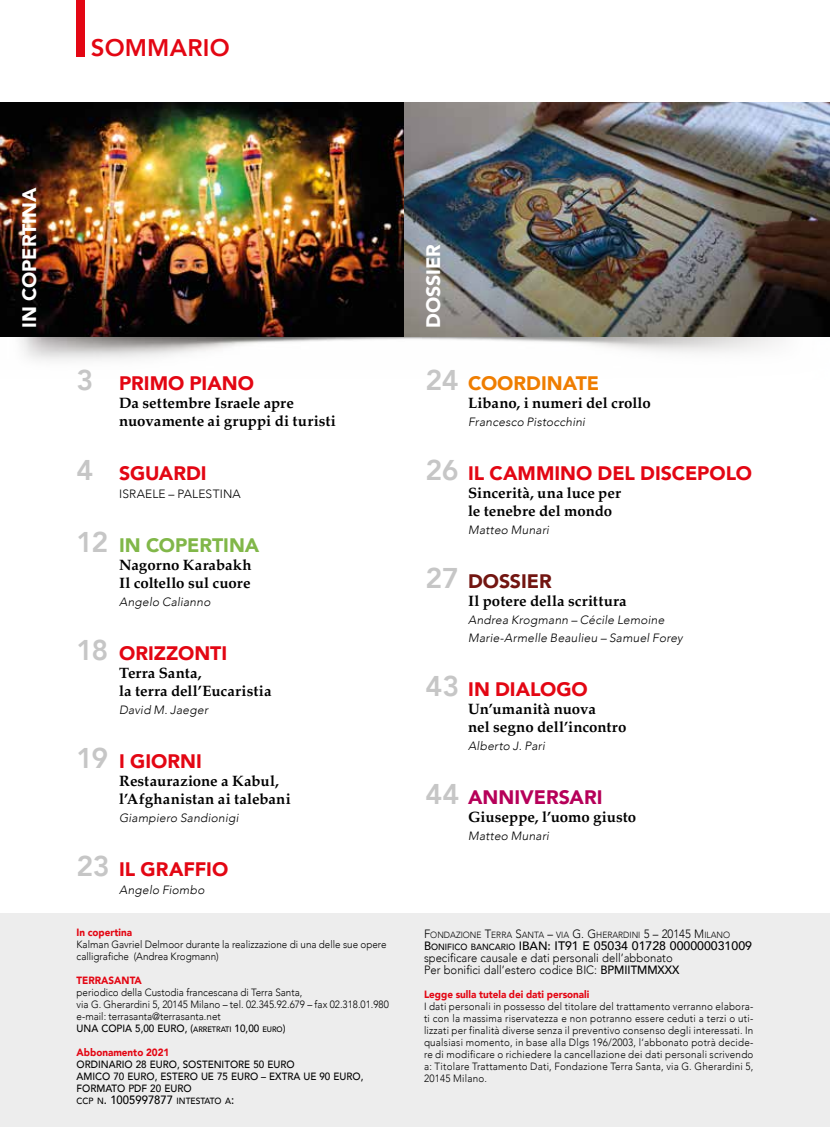
<style>
.page{position:relative;width:830px;height:1127px;background:#fff}
.page>*{position:absolute;margin:0;border:0;box-sizing:border-box;transform-origin:0 0}
.t1{font:800 24px "Avenir";letter-spacing:.01em;color:#e30613}
.t2{font:900 19.5px "Avenir";color:#e30613}
.t3{font:900 19.5px "Avenir";color:#fff}
.t4{font:900 19.5px "Avenir";color:#81b749}
.t5{font:900 19.5px "Avenir";color:#b60059}
.t6{font:900 19.5px "Avenir";color:#ef7d00}
.t7{font:900 19.5px "Avenir";color:#721511}
.t8{font:700 15px/18px "Palatino";letter-spacing:.005em;color:#000}
.t9{font:500 12.3px "Avenir";color:#000}
.t10{font:italic 300 12px/18px "Avenir";letter-spacing:.015em;color:#000}
.t11{font:300 12px/12px "Avenir";color:#000;scale:.94 1}
.t12{font:300 12px "Avenir";color:#000}
.t13{font:300 10.5px/12px "Avenir";color:#000;scale:.94 1}
.t14{font:500 10.5px/12px "Avenir";color:#000;scale:.94 1}
.t15{font:900 10.5px "Avenir";color:#e30613;scale:.94 1}
.t16{font:300 9px "Avenir";color:#000;scale:.94 1}
.t17{font:500 9px "Avenir";color:#000;scale:.94 1}
.s1{font-weight:800;font-size:28.5px;color:#c6c6c6}
.s2{font-weight:500}
.s3{font-weight:500;font-size:7.8px}
.s4{font-size:12px}
.s5{font-size:9px}
</style>
<div class="page">
<div style="left:77px;top:0;width:8px;height:56px;background:#e30613"></div>
<img style="left:0;top:336px;width:812px;height:25px">
<img style="left:812px;top:336px;width:17px;height:1px">
<div style="left:0;top:913px;width:829px;height:214px;background:#ededed"></div>
<img style="left:0;top:102px;width:829px;height:234px">
<h1 class="t1" style="left:91px;top:29px;width:140px">SOMMARIO</h1>
<h2 class="t3" style="left:13px;top:328px;width:142px;rotate:-90deg">IN COPERTINA</h2>
<h2 class="t2" style="left:77px;top:367px;width:179px"><span class="s1">3</span> PRIMO PIANO</h2>
<h3 class="t8" style="left:119px;top:394px;width:218px">Da settembre Israele apre nuovamente ai gruppi di turisti</h3>
<h2 class="t2" style="left:77px;top:457px;width:131px"><span class="s1">4</span> SGUARDI</h2>
<p class="t12" style="left:119px;top:487px;width:123px">ISRAELE – PALESTINA</p>
<h2 class="t4" style="left:77px;top:529px;width:184px"><span class="s1">12</span> IN COPERTINA</h2>
<h3 class="t8" style="left:119px;top:556px;width:134px">Nagorno Karabakh<br>Il coltello sul cuore</h3>
<p class="t10" style="left:119px;top:593px;width:93px">Angelo Calianno</p>
<h2 class="t2" style="left:77px;top:637px;width:152px"><span class="s1">18</span> ORIZZONTI</h2>
<h3 class="t8" style="left:119px;top:664px;width:154px">Terra Santa,<br>la terra dell’Eucaristia</h3>
<p class="t10" style="left:119px;top:701px;width:90px">David M. Jaeger</p>
<h2 class="t2" style="left:77px;top:745px;width:127px"><span class="s1">19</span> I GIORNI</h2>
<h3 class="t8" style="left:119px;top:772px;width:173px">Restaurazione a Kabul, l’Afghanistan ai talebani</h3>
<p class="t10" style="left:119px;top:809px;width:121px">Giampiero Sandionigi</p>
<h2 class="t2" style="left:77px;top:853px;width:153px"><span class="s1">23</span> IL GRAFFIO</h2>
<p class="t10" style="left:119px;top:881px;width:87px">Angelo Fiombo</p>
<p class="t15" style="left:77px;top:924px;width:60px">In copertina</p>
<p class="t13" style="left:77px;top:939px;width:331px">Kalman Gavriel Delmoor durante la realizzazione di una delle sue opere calligrafiche (Andrea Krogmann)</p>
<p class="t15" style="left:77px;top:972px;width:71px">TERRASANTA</p>
<p class="t13" style="left:77px;top:987px;width:333px">periodico della Custodia francescana di Terra Santa,<br>via G. Gherardini 5, 20145 Milano – tel. 02.345.92.679 – fax 02.318.01.980 e-mail: terrasanta@terrasanta.net<br><span class="s2">UNA COPIA 5,00 EURO,</span> <span class="s2">(</span><span class="s3">ARRETRATI</span> <span class="s2">10,00</span> <span class="s3">EURO</span><span class="s2">)</span></p>
<p class="t15" style="left:77px;top:1044px;width:100px">Abbonamento 2021</p>
<p class="t14" style="left:77px;top:1058px;width:306px">ORDINARIO 28 EURO, SOSTENITORE 50 EURO<br>AMICO 70 EURO, ESTERO UE 75 EURO – EXTRA UE 90 EURO,<br>FORMATO PDF 20 EURO</p>
<p class="t17" style="left:77px;top:1093px;width:169px">CCP N<span class="s4">. 1005997877</span> INTESTATO A<span class="s4">:</span></p>
<h2 class="t3" style="left:416px;top:328px;width:85px;rotate:-90deg">DOSSIER</h2>
<h2 class="t6" style="left:425px;top:367px;width:175px"><span class="s1">24</span> COORDINATE</h2>
<h3 class="t8" style="left:468px;top:394px;width:184px">Libano, i numeri del crollo</h3>
<p class="t10" style="left:468px;top:413px;width:118px">Francesco Pistocchini</p>
<h2 class="t2" style="left:425px;top:457px;width:328px"><span class="s1">26</span> IL CAMMINO DEL DISCEPOLO</h2>
<h3 class="t8" style="left:468px;top:484px;width:154px">Sincerità, una luce per le tenebre del mondo</h3>
<p class="t10" style="left:468px;top:521px;width:82px">Matteo Munari</p>
<h2 class="t7" style="left:425px;top:565px;width:127px"><span class="s1">27</span> DOSSIER</h2>
<h3 class="t8" style="left:468px;top:592px;width:160px">Il potere della scrittura</h3>
<p class="t10" style="left:468px;top:611px;width:216px">Andrea Krogmann – Cécile Lemoine<br>Marie-Armelle Beaulieu – Samuel Forey</p>
<h2 class="t2" style="left:425px;top:673px;width:164px"><span class="s1">43</span> IN DIALOGO</h2>
<h3 class="t8" style="left:468px;top:700px;width:160px">Un’umanità nuova<br>nel segno dell’incontro</h3>
<p class="t10" style="left:468px;top:737px;width:78px">Alberto J. Pari</p>
<h2 class="t5" style="left:425px;top:781px;width:178px"><span class="s1">44</span> ANNIVERSARI</h2>
<h3 class="t8" style="left:468px;top:808px;width:169px">Giuseppe, l’uomo giusto</h3>
<p class="t10" style="left:468px;top:827px;width:82px">Matteo Munari</p>
<p class="t16" style="left:424px;top:929px;width:327px"><span class="s4">F</span>ONDAZIONE <span class="s4">T</span>ERRA <span class="s4">S</span>ANTA <span class="s4">–</span> VIA <span class="s4">G</span><span class="s4">. G</span>HERARDINI <span class="s4">5 – 20145 M</span>ILANO</p>
<p class="t9" style="left:424px;top:935px;width:329px"><span class="s4">B</span><span class="s5">ONIFICO BANCARIO</span> <span class="s4">IBAN:</span> IT91 E 05034 01728 000000031009</p>
<p class="t11" style="left:424px;top:952px;width:273px">specificare causale e dati personali dell’abbonato<br>Per bonifici dall’estero codice BIC: <span class="s2">BPMIITMMXXX</span></p>
<p class="t15" style="left:424px;top:985px;width:177px">Legge sulla tutela dei dati personali</p>
<p class="t13" style="left:424px;top:1000px;width:352px;text-align:justify">I dati personali in possesso del titolare del trattamento verranno elabora&shy;ti con la massima riservatezza e non potranno essere ceduti a terzi o uti&shy;lizzati per finalità diverse senza il preventivo consenso degli interessati. In qualsiasi momento, in base alla Dlgs 196/2003, l’abbonato potrà decide&shy;re di modificare o richiedere la cancellazione dei dati personali scrivendo a: Titolare Trattamento Dati, Fondazione Terra Santa, via G. Gherardini 5, 20145 Milano.</p>
</div>
